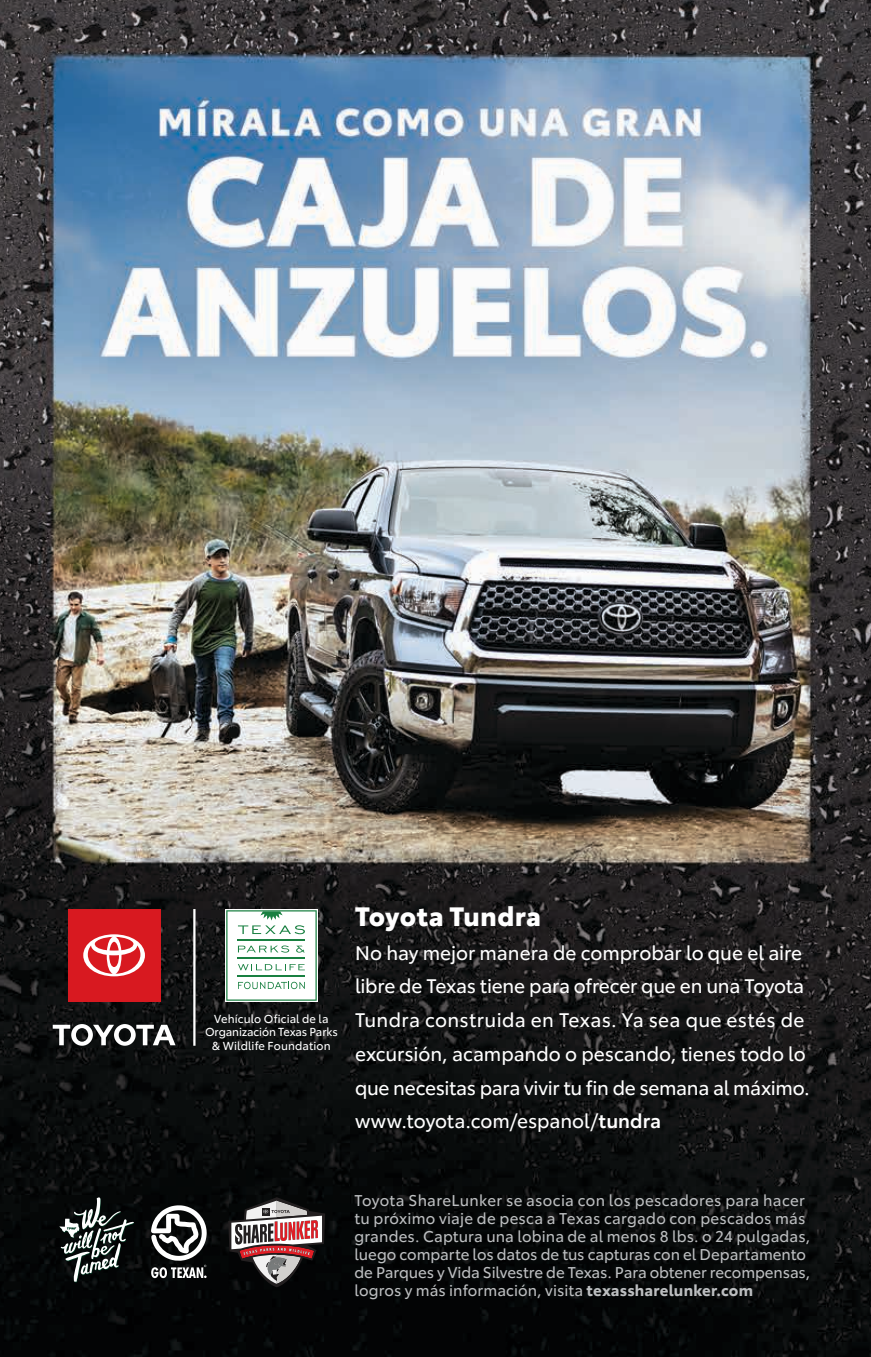
<style>
.page{position:relative;width:871px;height:1357px;background:#fff}
.page>*{position:absolute;margin:0;border:0;box-sizing:border-box;transform-origin:0 0}
.t1{font:900 25.88px "Toyota Type";letter-spacing:.02em;color:#fff}
.t2{font:19.12px/33.8px "Toyota Type";letter-spacing:-.005em;color:#fff}
.t3{font:15.3px/18px "Toyota Type";letter-spacing:.005em;color:#bcbec0}
.t4{font:11.25px/13.5px "Toyota Type";letter-spacing:.005em;color:#fff;text-align:center}
.s1{font-weight:600}
.s2{font-weight:700}
</style>
<div class="page">
<img style="left:0;top:0;width:871px;height:1357px">
<div style="left:68px;top:909px;width:92px;height:92px;background:#d81920"></div>
<svg style="left:83px;top:934px;width:62px;height:42px"></svg>
<svg style="left:53px;top:1024px;width:122px;height:22px"></svg>
<div style="left:225px;top:909px;width:93px;height:93px;background:#fff"></div>
<svg style="left:226px;top:910px;width:91px;height:91px"></svg>
<hr style="left:238px;top:975px;width:67px;height:2px;background:#198041">
<hr style="left:238px;top:957px;width:67px;height:2px;background:#198041">
<hr style="left:238px;top:939px;width:67px;height:1px;background:#198041">
<hr style="left:193px;top:909px;width:2px;height:137px;background:#fff">
<svg style="left:59px;top:1197px;width:75px;height:85px;background:#3c4140"></svg>
<svg style="left:151px;top:1205px;width:56px;height:73px"></svg>
<svg style="left:228px;top:1197px;width:97px;height:90px"></svg>
<p class="t4" style="left:205px;top:1011px;width:134px">Vehículo Oficial de la<br>Organización Texas Parks &amp; Wildlife Foundation</p>
<h1 class="t1" style="left:355px;top:896px;width:187px">Toyota Tundra</h1>
<p class="t2" style="left:355px;top:934px;width:456px">No hay mejor manera de comprobar lo que el aire libre de Texas tiene para ofrecer que en una Toyota Tundra construida en Texas. Ya sea que estés de excursión, acampando o pescando, tienes todo lo que necesitas para vivir tu fin de semana al máximo. www.toyota.com/espanol/<span class="s1">tundra</span></p>
<p class="t3" style="left:354px;top:1190px;width:457px">Toyota ShareLunker se asocia con los pescadores para hacer tu próximo viaje de pesca a Texas cargado con pescados más grandes. Captura una lobina de al menos 8 lbs. o 24 pulgadas, luego comparte los datos de tus capturas con el Departamento de Parques y Vida Silvestre de Texas. Para obtener recompensas, logros y más información, visita <span class="s2">texassharelunker.com</span></p>
</div>
